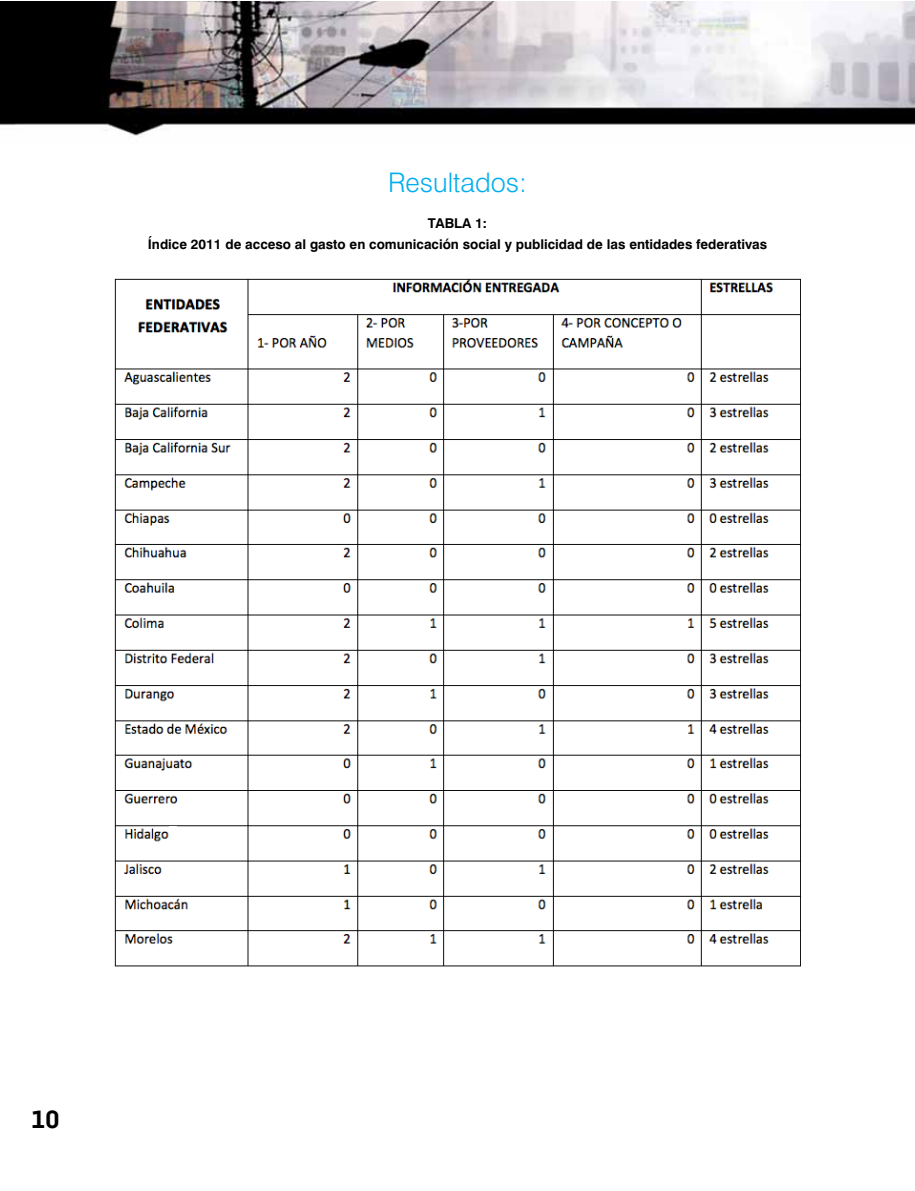
<style>
.page{position:relative;width:915px;height:1191px;background:#fff}
.page>*{position:absolute;margin:0;border:0;box-sizing:border-box;transform-origin:0 0}
.t1{font:300 27px "Swiss 721 BT";color:#00aeef}
.t2{font:700 27px "Metroflex Uni";color:#000}
.t3{font:700 13.5px/21px "Swiss 721 BT";color:#000;text-align:center}
</style>
<div class="page">
<img style="left:0;top:1px;width:914px;height:135px">
<img style="left:114px;top:278px;width:686px;height:689px">
<div style="left:169px;top:827px;width:7px;height:7px;background:#fff"></div>
<h1 class="t1" style="left:388px;top:166px;width:140px">Resultados:</h1>
<p class="t3" style="left:148px;top:212px;width:620px">TABLA 1:<br>Índice 2011 de acceso al gasto en comunicación social y publicidad de las entidades federativas</p>
<h1 class="t2" style="left:32px;top:1102px;width:29px">10</h1>
</div>
